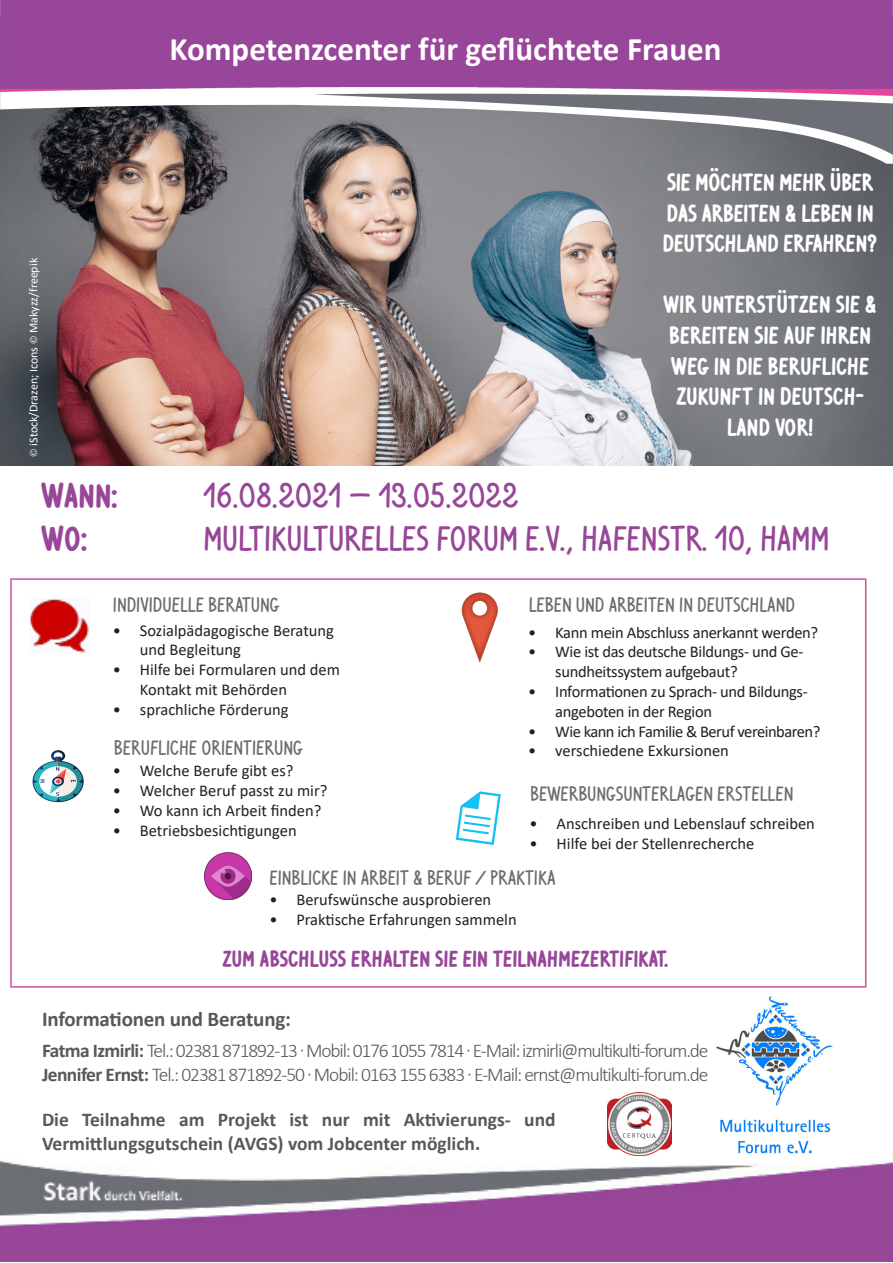
<style>
.page{position:relative;width:893px;height:1263px;background:#fff}
.page>*{position:absolute;margin:0;border:0;box-sizing:border-box;transform-origin:0 0}
.t1{font:500 36px "Ventura Edding";color:#974698}
.t2{font:700 36px "Ventura Edding";color:#974698}
.t3{font:700 33px "Calibri";color:#fff}
.t4{font:700 25.5px/30.6px "Ventura Edding";color:#fff}
.t5{font:700 24px "Ventura Edding";color:#974698}
.t6{font:500 21px "Ventura Edding";color:#6c6d70}
.t7{font:700 21px "Calibri";letter-spacing:-.01em;color:#57585a}
.t8{font:300 19.5px "Calibri";letter-spacing:-.06em;color:#57585a}
.t9{font:700 19.5px/23.4px "Calibri";color:#57585a}
.t10{font:16.5px/19.8px "Calibri";color:#231f20}
.t11{font:16.5px/19.8px "Calibri";letter-spacing:-.02em;color:#231f20}
.t12{font:16.5px "Calibri";letter-spacing:-.03em;color:#231f20}
.t13{font:12px "Calibri";color:#fff}
.s1{font-family:"Minion Pro"}
.s2{font-weight:700}
</style>
<div class="page">
<img style="left:0;top:164px;width:893px;height:302px">
<img style="left:0;top:0;width:893px;height:164px">
<img style="left:0;top:1103px;width:893px;height:159px">
<img style="left:702px;top:996px;width:137px;height:166px">
<img style="left:608px;top:1092px;width:63px;height:64px">
<div style="left:10px;top:578px;width:856px;height:410px;border:2px solid #cd539f"></div>
<svg style="left:456px;top:791px;width:45px;height:54px"></svg>
<svg style="left:33px;top:750px;width:51px;height:52px"></svg>
<img style="left:205px;top:853px;width:47px;height:46px">
<img style="left:461px;top:592px;width:37px;height:71px">
<img style="left:31px;top:599px;width:59px;height:54px">
<p class="t13" style="left:25px;top:457px;width:200px;rotate:-90deg"><span class="s1">©</span> iStock/Drazen; Icons <span class="s1">©</span> Makyzz/freepik</p>
<p class="t3" style="left:170px;top:26px;width:553px">Kompetenzcenter für geflüchtete Frauen</p>
<p class="t4" style="left:663px;top:166px;width:216px">SIE MÖCHTEN MEHR ÜBER<br>DAS ARBEITEN &amp; LEBEN IN<br>DEUTSCHLAND ERFAHREN?</p>
<p class="t4" style="left:664px;top:288px;width:215px;text-align:center">WIR UNTERSTÜTZEN SIE &amp;<br>BEREITEN SIE AUF IHREN<br>WEG IN DIE BERUFLICHE<br>ZUKUNFT IN DEUTSCH-<br>LAND VOR!</p>
<p class="t2" style="left:41px;top:474px;width:78px">WANN:</p>
<p class="t1" style="left:203px;top:474px;width:317px">16.08.2021 – 13.05.2022</p>
<p class="t2" style="left:41px;top:517px;width:48px">WO:</p>
<p class="t1" style="left:203px;top:518px;width:627px">MULTIKULTURELLES FORUM E.V., HAFENSTR. 10, HAMM</p>
<p class="t6" style="left:113px;top:593px;width:168px">INDIVIDUELLE BERATUNG</p>
<p class="t6" style="left:529px;top:592px;width:268px">LEBEN UND ARBEITEN IN DEUTSCHLAND</p>
<p class="t10" style="left:140px;top:620px;width:196px;text-indent:-27px">• Sozialpädagogische Beratung und Begleitung</p>
<p class="t10" style="left:140px;top:659px;width:202px;text-indent:-27px">• Hilfe bei Formularen und dem<br>Kontakt mit Behörden</p>
<p class="t10" style="left:113px;top:699px;width:177px">• sprachliche Förderung</p>
<p class="t11" style="left:528px;top:622px;width:291px">• Kann mein Abschluss anerkannt werden?</p>
<p class="t11" style="left:555px;top:641px;width:250px;text-indent:-27px">• Wie ist das deutsche Bildungs- und Ge&shy;sundheitssystem aufgebaut?</p>
<p class="t11" style="left:555px;top:681px;width:254px;text-indent:-27px">• Informationen zu Sprach- und Bildungs&shy;angeboten in der Region</p>
<p class="t12" style="left:528px;top:720px;width:294px">• Wie kann ich Familie &amp; Beruf vereinbaren?</p>
<p class="t10" style="left:528px;top:740px;width:202px">• verschiedene Exkursionen</p>
<p class="t6" style="left:114px;top:735px;width:190px">BERUFLICHE ORIENTIERUNG</p>
<p class="t10" style="left:113px;top:760px;width:182px">• Welche Berufe gibt es?</p>
<p class="t10" style="left:113px;top:780px;width:216px">• Welcher Beruf passt zu mir?</p>
<p class="t10" style="left:113px;top:800px;width:210px">• Wo kann ich Arbeit finden?</p>
<p class="t10" style="left:113px;top:820px;width:185px">• Betriebsbesichtigungen</p>
<p class="t6" style="left:530px;top:781px;width:265px">BEWERBUNGSUNTERLAGEN ERSTELLEN</p>
<p class="t10" style="left:530px;top:813px;width:287px">• Anschreiben und Lebenslauf schreiben</p>
<p class="t10" style="left:530px;top:833px;width:226px">• Hilfe bei der Stellenrecherche</p>
<p class="t6" style="left:269px;top:865px;width:288px">EINBLICKE IN ARBEIT &amp; BERUF / PRAKTIKA</p>
<p class="t10" style="left:269px;top:889px;width:223px">• Berufswünsche ausprobieren</p>
<p class="t10" style="left:269px;top:909px;width:249px">• Praktische Erfahrungen sammeln</p>
<p class="t5" style="left:222px;top:944px;width:448px">ZUM ABSCHLUSS ERHALTEN SIE EIN TEILNAHMEZERTIFIKAT.</p>
<p class="t7" style="left:42px;top:1004px;width:250px">Informationen und Beratung:</p>
<p class="t8" style="left:42px;top:1039px;width:668px"><span class="s2">Fatma Izmirli:</span> Tel.: 02381 871892-13 · Mobil: 0176 1055 7814 · E-Mail: izmirli@multikulti-forum.de</p>
<p class="t8" style="left:42px;top:1062px;width:668px"><span class="s2">Jennifer Ernst:</span> Tel.: 02381 871892-50 · Mobil: 0163 155 6383 · E-Mail: ernst@multikulti-forum.de</p>
<p class="t9" style="left:42px;top:1108px;width:515px">Die Teilnahme am Projekt ist nur mit Aktivierungs- und<br>Vermittlungsgutschein (AVGS) vom Jobcenter möglich.</p>
</div>
